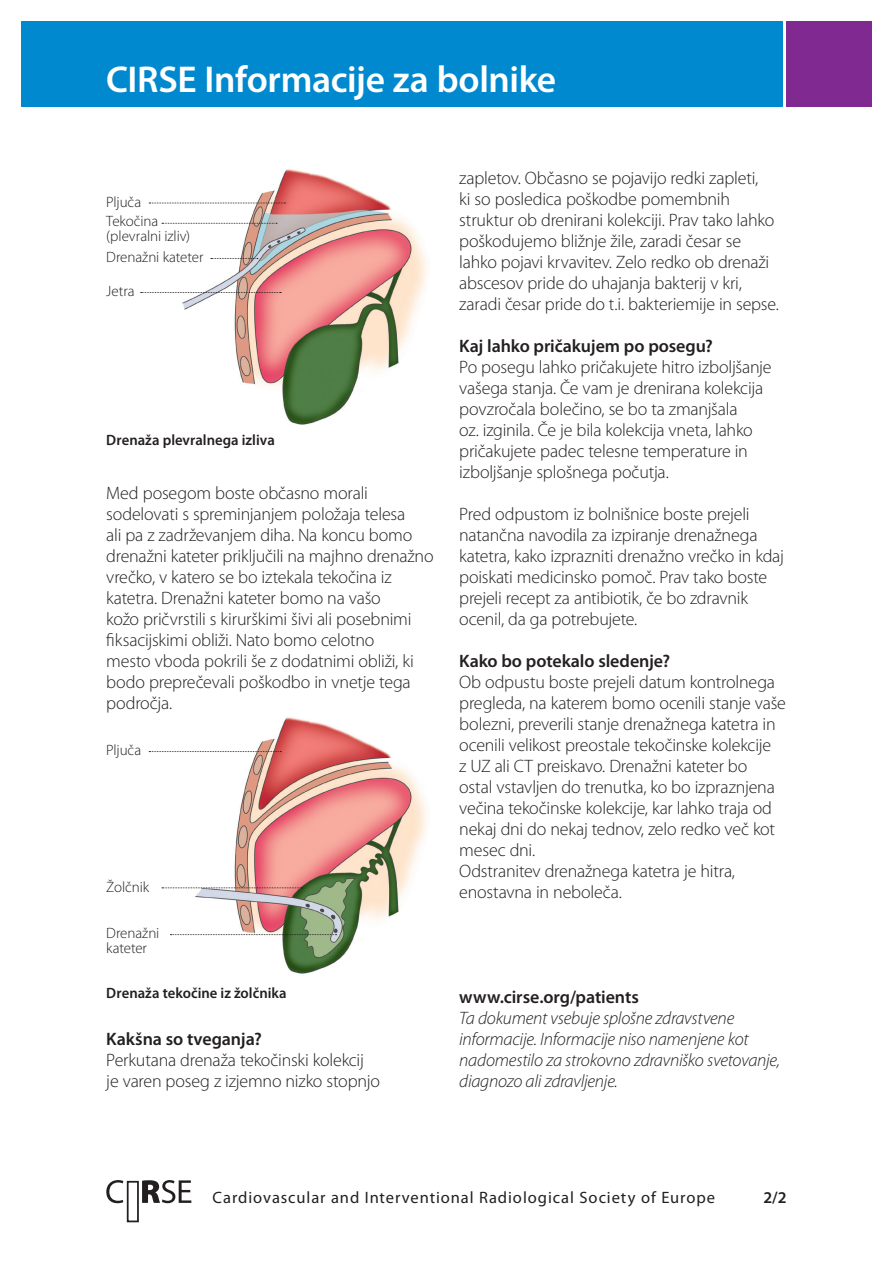
<style>
.page{position:relative;width:893px;height:1263px;background:#fff}
.page>*{position:absolute;margin:0;border:0;box-sizing:border-box;transform-origin:0 0}
.t1{font:600 37.5px "Myriad Pro";letter-spacing:-.01em;color:#fff}
.t2{font:300 18px/21px "Myriad Pro";letter-spacing:-.015em;color:#231f20}
.t3{font:italic 300 18px/21px "Myriad Pro";letter-spacing:-.015em;color:#231f20}
.t4{font:600 18px "Myriad Pro";letter-spacing:-.005em;color:#231f20}
.t5{font:16.5px "Myriad Pro";letter-spacing:.055em;color:#231f20}
.t6{font:600 16.5px "Myriad Pro";color:#231f20}
.t7{font:300 15px/15px "Myriad Pro";letter-spacing:-.005em;color:#231f20}
.t8{font:600 15px "Myriad Pro";letter-spacing:.005em;color:#231f20}
</style>
<div class="page">
<div style="left:127px;top:1181px;width:12px;height:41px;background:#fff;border:2px solid #231f20"></div>
<svg style="left:106px;top:1180px;width:85px;height:23px"></svg>
<img style="left:148px;top:717px;width:279px;height:257px">
<svg style="left:149px;top:751px;width:132px;height:1px"></svg>
<svg style="left:170px;top:934px;width:167px;height:1px"></svg>
<svg style="left:162px;top:887px;width:141px;height:1px"></svg>
<div style="left:21px;top:21px;width:761px;height:85px;background:#0089cf"></div>
<div style="left:787px;top:21px;width:85px;height:85px;background:#802990"></div>
<img style="left:140px;top:169px;width:287px;height:256px">
<svg style="left:149px;top:203px;width:137px;height:1px"></svg>
<svg style="left:211px;top:258px;width:47px;height:1px"></svg>
<svg style="left:162px;top:223px;width:115px;height:1px"></svg>
<svg style="left:141px;top:292px;width:140px;height:1px"></svg>
<h1 class="t1" style="left:106px;top:59px;width:451px">CIRSE Informacije za bolnike</h1>
<p class="t7" style="left:106px;top:192px;width:53px;line-height:19.2px">Pljuča<br>Tekočina</p>
<p class="t7" style="left:106px;top:226px;width:99px;line-height:21.1px">(plevralni izliv)<br>Drenažni kateter</p>
<p class="t7" style="left:106px;top:284px;width:30px">Jetra</p>
<p class="t8" style="left:106px;top:432px;width:170px">Drenaža plevralnega izliva</p>
<p class="t2" style="left:106px;top:482px;width:329px">Med posegom boste občasno morali sodelovati s spreminjanjem položaja telesa<br>ali pa z zadrževanjem diha. Na koncu bomo drenažni kateter priključili na majhno drenažno vrečko, v katero se bo iztekala tekočina iz katetra. Drenažni kateter bomo na vašo<br>kožo pričvrstili s kirurškimi šivi ali posebnimi fiksacijskimi obliži. Nato bomo celotno<br>mesto vboda pokrili še z dodatnimi obliži, ki bodo preprečevali poškodbo in vnetje tega področja.</p>
<p class="t7" style="left:106px;top:743px;width:36px">Pljuča</p>
<p class="t7" style="left:106px;top:879px;width:44px">Žolčnik</p>
<p class="t7" style="left:106px;top:926px;width:55px">Drenažni kateter</p>
<p class="t8" style="left:106px;top:984px;width:182px">Drenaža tekočine iz žolčnika</p>
<p class="t4" style="left:106px;top:1029px;width:157px">Kakšna so tveganja?</p>
<p class="t2" style="left:106px;top:1049px;width:275px">Perkutana drenaža tekočinski kolekcij je varen poseg z izjemno nizko stopnjo</p>
<p class="t2" style="left:459px;top:167px;width:321px">zapletov. Občasno se pojavijo redki zapleti,<br>ki so posledica poškodbe pomembnih struktur ob drenirani kolekciji. Prav tako lahko poškodujemo bližnje žile, zaradi česar se lahko pojavi krvavitev. Zelo redko ob drenaži abscesov pride do uhajanja bakterij v kri, zaradi česar pride do t.i. bakteriemije in sepse.</p>
<p class="t4" style="left:459px;top:336px;width:255px">Kaj lahko pričakujem po posegu?</p>
<p class="t2" style="left:459px;top:356px;width:314px">Po posegu lahko pričakujete hitro izboljšanje vašega stanja. Če vam je drenirana kolekcija povzročala bolečino, se bo ta zmanjšala<br>oz. izginila. Če je bila kolekcija vneta, lahko pričakujete padec telesne temperature in izboljšanje splošnega počutja.</p>
<p class="t2" style="left:459px;top:504px;width:326px">Pred odpustom iz bolnišnice boste prejeli natančna navodila za izpiranje drenažnega katetra, kako izprazniti drenažno vrečko in kdaj poiskati medicinsko pomoč. Prav tako boste prejeli recept za antibiotik, če bo zdravnik ocenil, da ga potrebujete.</p>
<p class="t4" style="left:459px;top:651px;width:212px">Kako bo potekalo sledenje?</p>
<p class="t2" style="left:459px;top:672px;width:328px">Ob odpustu boste prejeli datum kontrolnega pregleda, na katerem bomo ocenili stanje vaše bolezni, preverili stanje drenažnega katetra in ocenili velikost preostale tekočinske kolekcije<br>z UZ ali CT preiskavo. Drenažni kateter bo<br>ostal vstavljen do trenutka, ko bo izpraznjena večina tekočinske kolekcije, kar lahko traja od nekaj dni do nekaj tednov, zelo redko več kot mesec dni.<br>Odstranitev drenažnega katetra je hitra, enostavna in neboleča.</p>
<p class="t4" style="left:459px;top:987px;width:181px">www.cirse.org/patients</p>
<p class="t3" style="left:459px;top:1008px;width:322px">Ta dokument vsebuje splošne zdravstvene informacije. Informacije niso namenjene kot nadomestilo za strokovno zdravniško svetovanje, diagnozo ali zdravljenje.</p>
<p class="t5" style="left:213px;top:1188px;width:504px">Cardiovascular and Interventional Radiological Society of Europe</p>
<p class="t6" style="left:763px;top:1188px;width:25px">2/2</p>
</div>
